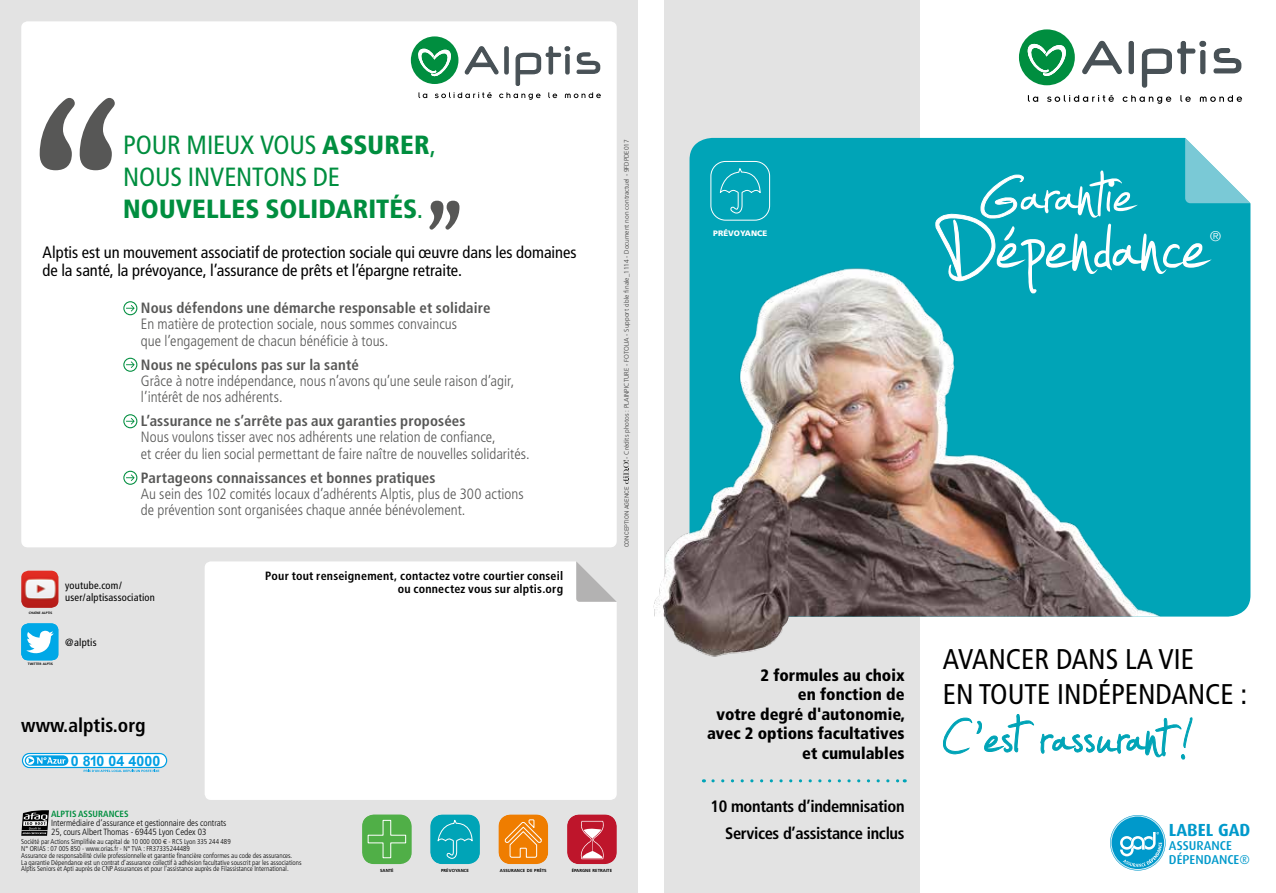
<style>
.page{position:relative;width:1276px;height:893px;background:#fff}
.page>*{position:absolute;margin:0;border:0;box-sizing:border-box;transform-origin:0 0}
.t1{font:122.1px "Jellyka Estryas Handwriting";letter-spacing:.01em;color:#00a4b7;scale:.95 1}
.t2{font:condensed 28.5px/35.4px "Frutiger";color:#000}
.t3{font:condensed 26.25px/31.7px "Frutiger";letter-spacing:-.005em;color:#008e3f}
.t4{font:700 condensed 19.5px "Frutiger";color:#000}
.t5{font:700 17.55px "Dax";color:#0099cb}
.t6{font:condensed 16.5px/18px "Frutiger";color:#000}
.t7{font:900 condensed 16.5px/19.5px "Frutiger";color:#000;text-align:right}
.t8{font:700 condensed 16.5px/26.5px "Frutiger";letter-spacing:-.02em;color:#000;text-align:right}
.t9{font:300 condensed 14.85px/16.2px "Frutiger";color:#575756}
.t10{font:700 condensed 14.85px "Frutiger";letter-spacing:.01em;color:#575756}
.t11{font:700 14.25px "Arial";letter-spacing:.005em;color:#009fe3}
.t12{font:300 13.65px "Helvetica";color:#fff}
.t13{font:500 12.9px/14px "Dax";color:#0099cb}
.t14{font:700 condensed 12px/13.5px "Frutiger";letter-spacing:.015em;color:#000;text-align:right}
.t15{font:condensed 10.5px/12px "Frutiger";letter-spacing:.015em;color:#000}
.t16{font:300 condensed 9px/9px "Frutiger";color:#000}
.t17{font:700 condensed 9px "Frutiger";color:#008e3f}
.t18{font:900 7.95px "Frutiger";color:#fff}
.t19{font:300 condensed 7.05px/6.8px "Frutiger";color:#000}
.t20{font:300 6.6px "Frutiger";color:#3c3c3b}
.t21{font:6px "DIN";color:#3c3c3b}
.t22{font:700 4.35px "Frutiger";color:#000}
.t23{font:700 3.3px "Frutiger";color:#000}
.s1{font-weight:900}
.s2{font-family:"Euro Sans";font-weight:400;font-stretch:normal}
.s3{font-size:113.7px}
.s4{font-size:85.5px}
</style>
<div class="page">
<div style="left:664px;top:0;width:255px;height:893px;background:#e3e3e3"></div>
<div style="left:689px;top:138px;width:561px;height:479px;background:#00a4b7"></div>
<svg style="left:1028px;top:95px;width:10px;height:7px"></svg>
<svg style="left:1047px;top:95px;width:67px;height:7px"></svg>
<svg style="left:1122px;top:95px;width:49px;height:9px"></svg>
<svg style="left:1180px;top:95px;width:10px;height:7px"></svg>
<svg style="left:1199px;top:95px;width:43px;height:7px"></svg>
<svg style="left:1082px;top:40px;width:40px;height:35px"></svg>
<hr style="left:1129px;top:42px;width:4px;height:31px;background:#485156;border-radius:2px">
<div style="left:1128px;top:41px;width:6px;height:33px;border:1px solid #485156;border-radius:2px"></div>
<svg style="left:1141px;top:40px;width:101px;height:48px"></svg>
<div style="left:1019px;top:29px;width:55px;height:56px;background:#008e3f;border-radius:50%"></div>
<svg style="left:1026px;top:43px;width:41px;height:34px"></svg>
<svg style="left:710px;top:161px;width:60px;height:60px;background:#1aadbe"></svg>
<svg style="left:943px;top:714px;width:90px;height:40px"></svg>
<svg style="left:1040px;top:717px;width:152px;height:42px"></svg>
<svg style="left:713px;top:779px;width:192px;height:3px"></svg>
<svg style="left:935px;top:137px;width:316px;height:156px;background:#2cb3c3"></svg>
<img style="left:789px;top:252px;width:382px;height:365px">
<img style="left:653px;top:252px;width:136px;height:405px">
<div style="left:0;top:0;width:638px;height:893px;background:#e3e3e3"></div>
<div style="left:21px;top:21px;width:596px;height:526px;background:#fff"></div>
<img style="left:21px;top:571px;width:37px;height:37px">
<div style="left:22px;top:753px;width:145px;height:14px;background:#fff;border-radius:7px"></div>
<div style="left:22px;top:753px;width:145px;height:15px;border:1px solid #009fe3;border-radius:7px"></div>
<svg style="left:24px;top:754px;width:45px;height:13px"></svg>
<svg style="left:25px;top:755px;width:43px;height:11px"></svg>
<svg style="left:84px;top:770px;width:75px;height:2px"></svg>
<svg style="left:21px;top:623px;width:37px;height:38px"></svg>
<svg style="left:21px;top:623px;width:37px;height:37px"></svg>
<div style="left:205px;top:561px;width:412px;height:239px;background:#fff"></div>
<svg style="left:576px;top:561px;width:41px;height:41px"></svg>
<svg style="left:123px;top:301px;width:14px;height:14px"></svg>
<svg style="left:123px;top:358px;width:14px;height:14px"></svg>
<svg style="left:123px;top:414px;width:14px;height:14px"></svg>
<svg style="left:123px;top:471px;width:14px;height:14px"></svg>
<svg style="left:623px;top:460px;width:6px;height:24px"></svg>
<div style="left:411px;top:36px;width:47px;height:48px;background:#008e3f;border-radius:50%"></div>
<svg style="left:417px;top:45px;width:184px;height:55px;background:#c2d3cb"></svg>
<svg style="left:40px;top:98px;width:75px;height:72px;background:#9e9e9d"></svg>
<svg style="left:429px;top:201px;width:30px;height:29px"></svg>
<svg style="left:430px;top:814px;width:50px;height:50px;background:#1dadbd"></svg>
<svg style="left:498px;top:814px;width:50px;height:50px;background:#ef9027"></svg>
<svg style="left:362px;top:814px;width:50px;height:50px;background:#64b75c"></svg>
<svg style="left:567px;top:814px;width:50px;height:50px;background:#c73d4f"></svg>
<div style="left:21px;top:831px;width:26px;height:5px;background:#0a0a0a"></div>
<svg style="left:22px;top:810px;width:27px;height:24px"></svg>
<svg style="left:1110px;top:815px;width:55px;height:55px"></svg>
<h3 class="t3" style="left:123px;top:130px;width:314px">POUR MIEUX VOUS <span class="s1">ASSURER</span>,<br>NOUS INVENTONS DE<br><span class="s1">NOUVELLES SOLIDARITÉS</span>.</h3>
<p class="t6" style="left:43px;top:243px;width:535px">Alptis est un mouvement associatif de protection sociale qui œuvre dans les domaines de la santé, la prévoyance, l’assurance de prêts et l’épargne retraite.</p>
<p class="t10" style="left:141px;top:299px;width:351px">Nous défendons une démarche responsable et solidaire</p>
<p class="t9" style="left:141px;top:316px;width:318px">En matière de protection sociale, nous sommes convaincus que l’engagement de chacun bénéficie à tous.</p>
<p class="t10" style="left:141px;top:356px;width:219px">Nous ne spéculons pas sur la santé</p>
<p class="t9" style="left:141px;top:373px;width:375px">Grâce à notre indépendance, nous n’avons qu’une seule raison d’agir, l’intérêt de nos adhérents.</p>
<p class="t10" style="left:141px;top:412px;width:326px">L’assurance ne s’arrête pas aux garanties proposées</p>
<p class="t9" style="left:141px;top:429px;width:390px">Nous voulons tisser avec nos adhérents une relation de confiance,<br>et créer du lien social permettant de faire naître de nouvelles solidarités.</p>
<p class="t10" style="left:141px;top:469px;width:296px">Partageons connaissances et bonnes pratiques</p>
<p class="t9" style="left:141px;top:486px;width:384px">Au sein des 102 comités locaux d’adhérents Alptis, plus de 300 actions de prévention sont organisées chaque année bénévolement.</p>
<p class="t23" style="left:29px;top:610px;width:25px">CHAÎNE ALPTIS</p>
<p class="t23" style="left:28px;top:662px;width:27px">TWITTER ALPTIS</p>
<p class="t15" style="left:65px;top:579px;width:91px">youtube.com/ user/alptisassociation</p>
<p class="t15" style="left:65px;top:636px;width:33px">@alptis</p>
<p class="t14" style="left:265px;top:569px;width:299px">Pour tout renseignement, contactez votre courtier conseil ou connectez vous sur alptis.org</p>
<p class="t20" style="left:623px;top:459px;width:321px;rotate:-90deg">- Crédits photos : PLAINPICTURE - FOTOLIA - Support cible finale_1114 - Document non contractuel - 9FDPDE017</p>
<p class="t21" style="left:623px;top:547px;width:63px;rotate:-90deg">CONCEPTION AGENCE</p>
<h3 class="t4" style="left:21px;top:713px;width:126px">www.alptis.org</h3>
<p class="t11" style="left:71px;top:751px;width:91px">0 810 04 4000</p>
<p class="t17" style="left:51px;top:809px;width:79px">ALPTIS ASSURANCES</p>
<p class="t16" style="left:51px;top:819px;width:177px">Intermédiaire d’assurance et gestionnaire des contrats<br>25, cours Albert Thomas - 69445 Lyon Cedex 03</p>
<p class="t19" style="left:21px;top:839px;width:282px">Société par Actions Simplifiée au capital de 10 000 000 <span class="s2">€</span> - RCS Lyon 335 244 489<br>N° ORIAS : 07 005 850 - www.orias.fr - N° TVA : FR37335244489<br>Assurance de responsabilité civile professionnelle et garantie financière conformes au code des assurances.<br>La garantie Dépendance est un contrat d’assurance collectif à adhésion facultative souscrit par les associations Alptis Seniors et Apti auprès de CNP Assurances et pour l’assistance auprès de Filassistance International.</p>
<p class="t22" style="left:380px;top:868px;width:15px">SANTÉ</p>
<p class="t22" style="left:441px;top:868px;width:29px">PRÉVOYANCE</p>
<p class="t22" style="left:500px;top:868px;width:48px">ASSURANCE DE PRÊTS</p>
<p class="t22" style="left:572px;top:868px;width:42px">ÉPARGNE RETRAITE</p>
<p class="t18" style="left:713px;top:228px;width:55px">PRÉVOYANCE</p>
<p class="t12" style="left:1210px;top:225px;width:12px">®</p>
<p class="t7" style="left:707px;top:665px;width:200px">2 formules au choix<br>en fonction de<br>votre degré d'autonomie, avec 2 options facultatives et cumulables</p>
<p class="t8" style="left:710px;top:793px;width:195px">10 montants d’indemnisation<br>Services d’assistance inclus</p>
<h2 class="t2" style="left:943px;top:642px;width:306px">AVANCER DANS LA VIE<br>EN TOUTE INDÉPENDANCE :</h2>
<h1 class="t1" style="left:943px;top:685px;width:259px"><span class="s3">C</span>’est rassurant <span class="s4">!</span></h1>
<p class="t5" style="left:1169px;top:820px;width:83px">LABEL GAD</p>
<p class="t13" style="left:1169px;top:838px;width:82px">ASSURANCE<br>DÉPENDANCE®</p>
</div>
